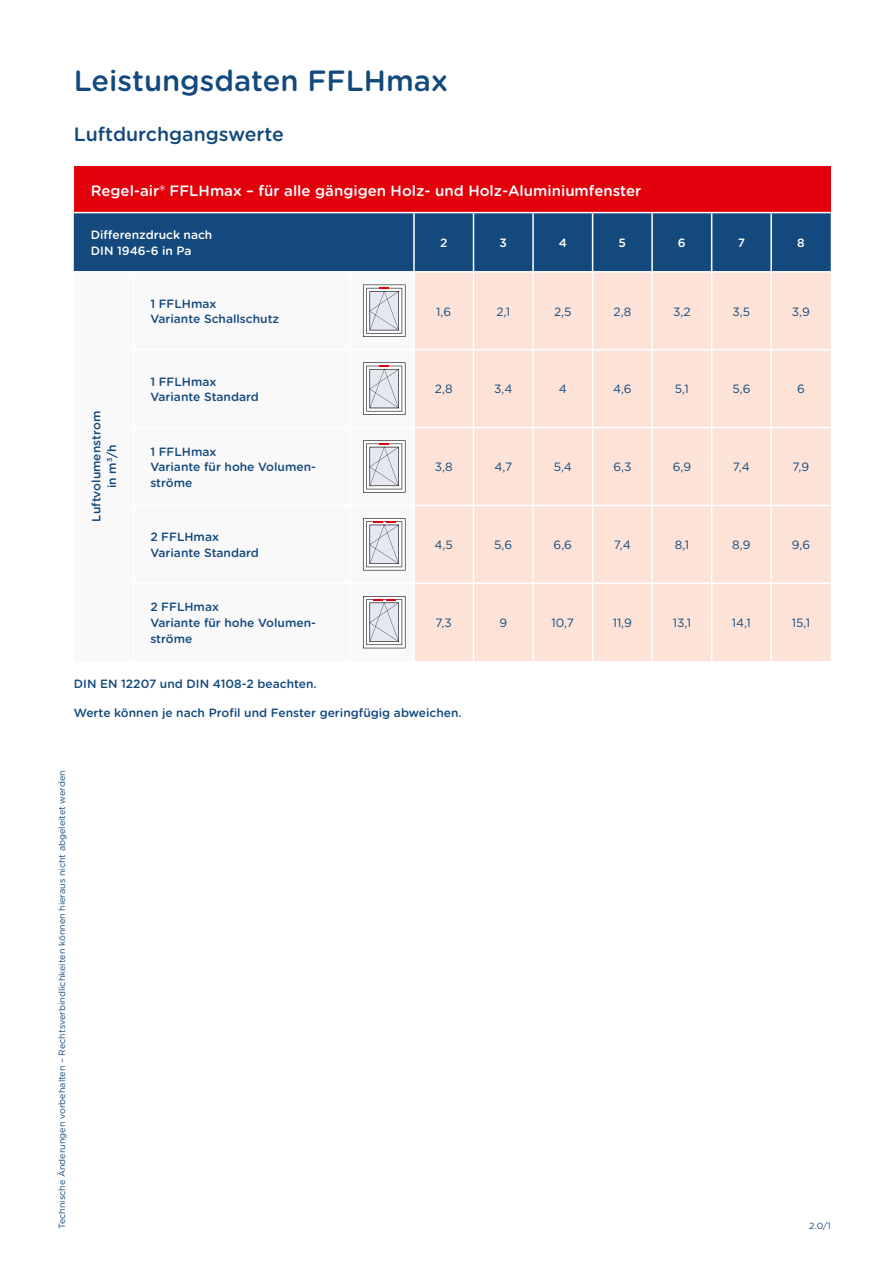
<style>
.page{position:relative;width:893px;height:1263px;background:#fff}
.page>*{position:absolute;margin:0;border:0;box-sizing:border-box;transform-origin:0 0}
.t1{font:500 29.25px "Gotham Rounded";color:#13497d}
.t2{font:500 19.5px "Gotham Rounded";color:#13497d}
.t3{font:500 15px "Gotham Rounded";color:#fff}
.t4{font:500 12px/15.6px "Gotham Rounded";color:#13497d}
.t5{font:12px "Gotham Rounded";color:#13497d}
.t6{font:500 12px/15.6px "Gotham Rounded";color:#fff}
.t7{font:9px "Gotham Rounded";color:#13497d}
</style>
<div class="page">
<div style="left:74px;top:167px;width:757px;height:46px;background:#e3000b"></div>
<div style="left:74px;top:213px;width:757px;height:58px;background:#13497d"></div>
<svg style="left:362px;top:284px;width:44px;height:365px"></svg>
<div style="left:415px;top:273px;width:416px;height:388px;background:#fce2d7"></div>
<hr style="left:74px;top:212px;width:59px;height:1px;background:#fff">
<hr style="left:133px;top:212px;width:217px;height:1px;background:#fff">
<hr style="left:350px;top:212px;width:64px;height:1px;background:#fff">
<hr style="left:414px;top:212px;width:59px;height:1px;background:#fff">
<hr style="left:413px;top:213px;width:2px;height:58px;background:#fff">
<hr style="left:473px;top:212px;width:60px;height:1px;background:#fff">
<hr style="left:473px;top:213px;width:1px;height:58px;background:#fff">
<hr style="left:533px;top:212px;width:60px;height:1px;background:#fff">
<hr style="left:532px;top:213px;width:2px;height:58px;background:#fff">
<hr style="left:593px;top:212px;width:59px;height:1px;background:#fff">
<hr style="left:592px;top:213px;width:1px;height:58px;background:#fff">
<hr style="left:652px;top:212px;width:60px;height:1px;background:#fff">
<hr style="left:651px;top:213px;width:2px;height:58px;background:#fff">
<hr style="left:712px;top:212px;width:59px;height:1px;background:#fff">
<hr style="left:711px;top:213px;width:1px;height:58px;background:#fff">
<hr style="left:771px;top:212px;width:60px;height:1px;background:#fff">
<hr style="left:770px;top:213px;width:2px;height:58px;background:#fff">
<hr style="left:350px;top:349px;width:64px;height:1px;background:#fff">
<hr style="left:350px;top:427px;width:64px;height:1px;background:#fff">
<hr style="left:350px;top:582px;width:64px;height:2px;background:#fff">
<hr style="left:350px;top:505px;width:64px;height:1px;background:#fff">
<hr style="left:473px;top:273px;width:1px;height:76px;background:#fff">
<hr style="left:532px;top:273px;width:2px;height:76px;background:#fff">
<hr style="left:592px;top:273px;width:1px;height:76px;background:#fff">
<hr style="left:651px;top:273px;width:2px;height:76px;background:#fff">
<hr style="left:711px;top:273px;width:1px;height:76px;background:#fff">
<hr style="left:770px;top:273px;width:2px;height:76px;background:#fff">
<hr style="left:414px;top:349px;width:59px;height:1px;background:#fff">
<hr style="left:473px;top:349px;width:60px;height:1px;background:#fff">
<hr style="left:473px;top:350px;width:1px;height:77px;background:#fff">
<hr style="left:533px;top:349px;width:60px;height:1px;background:#fff">
<hr style="left:532px;top:350px;width:2px;height:77px;background:#fff">
<hr style="left:593px;top:349px;width:59px;height:1px;background:#fff">
<hr style="left:592px;top:350px;width:1px;height:77px;background:#fff">
<hr style="left:652px;top:349px;width:60px;height:1px;background:#fff">
<hr style="left:651px;top:350px;width:2px;height:77px;background:#fff">
<hr style="left:712px;top:349px;width:59px;height:1px;background:#fff">
<hr style="left:711px;top:350px;width:1px;height:77px;background:#fff">
<hr style="left:771px;top:349px;width:60px;height:1px;background:#fff">
<hr style="left:770px;top:350px;width:2px;height:77px;background:#fff">
<hr style="left:414px;top:427px;width:59px;height:1px;background:#fff">
<hr style="left:473px;top:427px;width:60px;height:1px;background:#fff">
<hr style="left:473px;top:428px;width:1px;height:77px;background:#fff">
<hr style="left:533px;top:427px;width:60px;height:1px;background:#fff">
<hr style="left:532px;top:428px;width:2px;height:77px;background:#fff">
<hr style="left:593px;top:427px;width:59px;height:1px;background:#fff">
<hr style="left:592px;top:428px;width:1px;height:77px;background:#fff">
<hr style="left:652px;top:427px;width:60px;height:1px;background:#fff">
<hr style="left:651px;top:428px;width:2px;height:77px;background:#fff">
<hr style="left:712px;top:427px;width:59px;height:1px;background:#fff">
<hr style="left:711px;top:428px;width:1px;height:77px;background:#fff">
<hr style="left:771px;top:427px;width:60px;height:1px;background:#fff">
<hr style="left:770px;top:428px;width:2px;height:77px;background:#fff">
<hr style="left:414px;top:505px;width:59px;height:1px;background:#fff">
<hr style="left:473px;top:505px;width:60px;height:1px;background:#fff">
<hr style="left:473px;top:506px;width:1px;height:76px;background:#fff">
<hr style="left:533px;top:505px;width:60px;height:1px;background:#fff">
<hr style="left:532px;top:506px;width:2px;height:76px;background:#fff">
<hr style="left:593px;top:505px;width:59px;height:1px;background:#fff">
<hr style="left:592px;top:506px;width:1px;height:76px;background:#fff">
<hr style="left:652px;top:505px;width:60px;height:1px;background:#fff">
<hr style="left:651px;top:506px;width:2px;height:76px;background:#fff">
<hr style="left:712px;top:505px;width:59px;height:1px;background:#fff">
<hr style="left:711px;top:506px;width:1px;height:76px;background:#fff">
<hr style="left:771px;top:505px;width:60px;height:1px;background:#fff">
<hr style="left:770px;top:506px;width:2px;height:76px;background:#fff">
<hr style="left:414px;top:582px;width:59px;height:2px;background:#fff">
<hr style="left:473px;top:582px;width:60px;height:2px;background:#fff">
<hr style="left:473px;top:584px;width:1px;height:77px;background:#fff">
<hr style="left:533px;top:582px;width:60px;height:2px;background:#fff">
<hr style="left:532px;top:584px;width:2px;height:77px;background:#fff">
<hr style="left:593px;top:582px;width:59px;height:2px;background:#fff">
<hr style="left:592px;top:584px;width:1px;height:77px;background:#fff">
<hr style="left:652px;top:582px;width:60px;height:2px;background:#fff">
<hr style="left:651px;top:584px;width:2px;height:77px;background:#fff">
<hr style="left:712px;top:582px;width:59px;height:2px;background:#fff">
<hr style="left:711px;top:584px;width:1px;height:77px;background:#fff">
<hr style="left:771px;top:582px;width:60px;height:2px;background:#fff">
<hr style="left:770px;top:584px;width:2px;height:77px;background:#fff">
<svg style="left:363px;top:285px;width:42px;height:52px"></svg>
<svg style="left:363px;top:362px;width:42px;height:53px"></svg>
<svg style="left:363px;top:440px;width:42px;height:53px"></svg>
<svg style="left:363px;top:518px;width:42px;height:52px"></svg>
<svg style="left:363px;top:596px;width:42px;height:52px"></svg>
<h1 class="t1" style="left:74px;top:60px;width:376px">Leistungsdaten FFLHmax</h1>
<h2 class="t2" style="left:74px;top:120px;width:212px">Luftdurchgangswerte</h2>
<p class="t3" style="left:91px;top:180px;width:552px">Regel-air® FFLHmax – für alle gängigen Holz- und Holz-Aluminiumfenster</p>
<p class="t6" style="left:91px;top:227px;width:123px">Differenzdruck nach<br>DIN 1946-6 in Pa</p>
<p class="t6" style="left:440px;top:234px;width:9px">2</p>
<p class="t6" style="left:500px;top:234px;width:9px">3</p>
<p class="t6" style="left:559px;top:234px;width:10px">4</p>
<p class="t6" style="left:619px;top:234px;width:9px">5</p>
<p class="t6" style="left:678px;top:234px;width:9px">6</p>
<p class="t6" style="left:738px;top:234px;width:9px">7</p>
<p class="t6" style="left:797px;top:234px;width:9px">8</p>
<p class="t4" style="left:150px;top:295px;width:130px">1 FFLHmax<br>Variante Schallschutz</p>
<p class="t5" style="left:436px;top:303px;width:16px">1,6</p>
<p class="t5" style="left:496px;top:303px;width:15px">2,1</p>
<p class="t5" style="left:554px;top:303px;width:19px">2,5</p>
<p class="t5" style="left:613px;top:303px;width:19px">2,8</p>
<p class="t5" style="left:673px;top:303px;width:19px">3,2</p>
<p class="t5" style="left:733px;top:303px;width:19px">3,5</p>
<p class="t5" style="left:792px;top:303px;width:20px">3,9</p>
<p class="t4" style="left:88px;top:522px;width:112px;text-align:center;rotate:-90deg">Luftvolumenstrom in m<sup>3</sup>/h</p>
<p class="t4" style="left:150px;top:373px;width:110px">1 FFLHmax<br>Variante Standard</p>
<p class="t5" style="left:435px;top:381px;width:19px">2,8</p>
<p class="t5" style="left:494px;top:381px;width:20px">3,4</p>
<p class="t5" style="left:559px;top:381px;width:10px">4</p>
<p class="t5" style="left:613px;top:381px;width:20px">4,6</p>
<p class="t5" style="left:675px;top:381px;width:15px">5,1</p>
<p class="t5" style="left:732px;top:381px;width:20px">5,6</p>
<p class="t5" style="left:797px;top:381px;width:9px">6</p>
<p class="t4" style="left:150px;top:443px;width:167px">1 FFLHmax<br>Variante für hohe Volumen&shy;ströme</p>
<p class="t5" style="left:435px;top:459px;width:19px">3,8</p>
<p class="t5" style="left:494px;top:459px;width:19px">4,7</p>
<p class="t5" style="left:554px;top:459px;width:20px">5,4</p>
<p class="t5" style="left:613px;top:459px;width:20px">6,3</p>
<p class="t5" style="left:673px;top:459px;width:20px">6,9</p>
<p class="t5" style="left:733px;top:459px;width:18px">7,4</p>
<p class="t5" style="left:793px;top:459px;width:18px">7,9</p>
<p class="t4" style="left:150px;top:529px;width:110px">2 FFLHmax<br>Variante Standard</p>
<p class="t5" style="left:435px;top:537px;width:20px">4,5</p>
<p class="t5" style="left:494px;top:537px;width:20px">5,6</p>
<p class="t5" style="left:554px;top:537px;width:20px">6,6</p>
<p class="t5" style="left:614px;top:537px;width:18px">7,4</p>
<p class="t5" style="left:675px;top:537px;width:16px">8,1</p>
<p class="t5" style="left:732px;top:537px;width:20px">8,9</p>
<p class="t5" style="left:792px;top:537px;width:20px">9,6</p>
<p class="t4" style="left:150px;top:599px;width:167px">2 FFLHmax<br>Variante für hohe Volumen&shy;ströme</p>
<p class="t5" style="left:436px;top:614px;width:18px">7,3</p>
<p class="t5" style="left:499px;top:614px;width:9px">9</p>
<p class="t5" style="left:552px;top:614px;width:24px">10,7</p>
<p class="t5" style="left:613px;top:614px;width:21px">11,9</p>
<p class="t5" style="left:673px;top:614px;width:20px">13,1</p>
<p class="t5" style="left:732px;top:614px;width:20px">14,1</p>
<p class="t5" style="left:792px;top:614px;width:20px">15,1</p>
<p class="t4" style="left:74px;top:675px;width:245px">DIN EN 12207 und DIN 4108-2 beachten.</p>
<p class="t4" style="left:74px;top:704px;width:389px">Werte können je nach Profil und Fenster geringfügig abweichen.</p>
<p class="t7" style="left:56px;top:1229px;width:460px;rotate:-90deg">Technische Änderungen vorbehalten – Rechtsverbindlichkeiten können hieraus nicht abgeleitet werden</p>
<p class="t7" style="left:809px;top:1219px;width:23px">2.0/1</p>
</div>
